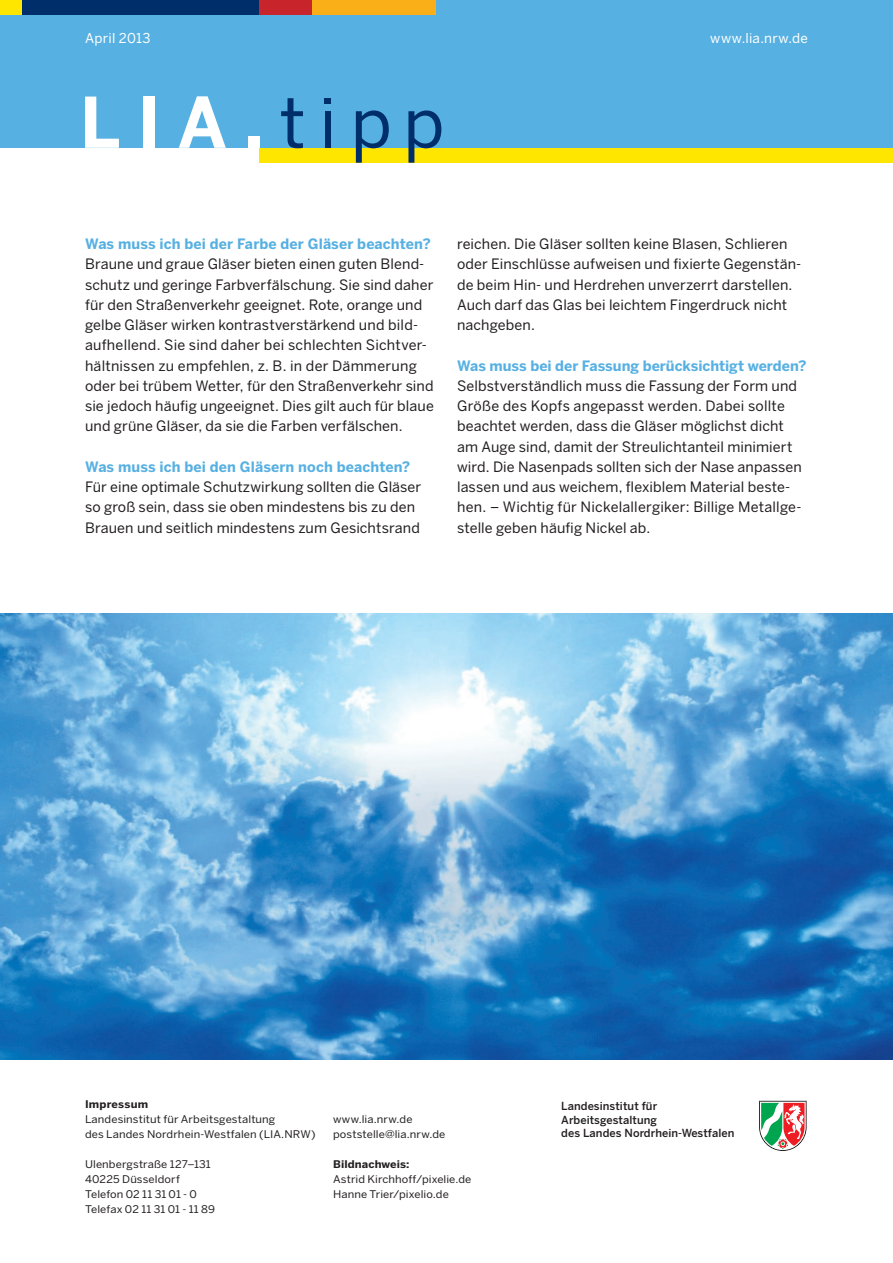
<style>
.page{position:relative;width:893px;height:1263px;background:#fff}
.page>*{position:absolute;margin:0;border:0;box-sizing:border-box;transform-origin:0 0}
.t1{font:14.25px/20.2px "Benton Sans";letter-spacing:.005em;color:#231f20}
.t2{font:700 14.25px "Benton Sans";letter-spacing:.005em;color:#57b0e2}
.t3{font:13.5px "Benton Sans";letter-spacing:.02em;color:#fff}
.t4{font:500 11.1px/13.4px "Benton Sans";letter-spacing:.005em;color:#231f20}
.t5{font:10.5px/15px "Benton Sans";letter-spacing:.01em;color:#231f20;scale:1.06 1}
.t6{font:700 10.5px "Benton Sans";letter-spacing:.01em;color:#231f20;scale:1.06 1}
</style>
<div class="page">
<img style="left:0;top:614px;width:893px;height:445px">
<svg style="left:759px;top:1101px;width:48px;height:50px"></svg>
<div style="left:0;top:0;width:893px;height:148px;background:#57b0e2"></div>
<div style="left:292px;top:0;width:144px;height:15px;background:#faaf18"></div>
<div style="left:21px;top:0;width:238px;height:15px;background:#002e6b"></div>
<div style="left:259px;top:0;width:53px;height:15px;background:#c8242b"></div>
<div style="left:0;top:0;width:21px;height:15px;background:#ffe601"></div>
<div style="left:259px;top:148px;width:634px;height:15px;background:#ffe601"></div>
<svg style="left:85px;top:97px;width:34px;height:51px"></svg>
<div style="left:143px;top:97px;width:12px;height:51px;background:#fff"></div>
<svg style="left:179px;top:96px;width:47px;height:52px"></svg>
<div style="left:248px;top:136px;width:11px;height:12px;background:#fff"></div>
<svg style="left:281px;top:98px;width:22px;height:50px"></svg>
<svg style="left:325px;top:98px;width:6px;height:5px"></svg>
<div style="left:325px;top:111px;width:6px;height:37px;background:#002e6b"></div>
<svg style="left:356px;top:110px;width:33px;height:53px"></svg>
<svg style="left:408px;top:110px;width:33px;height:53px"></svg>
<p class="t3" style="left:85px;top:30px;width:67px">April 2013</p>
<p class="t3" style="left:710px;top:30px;width:99px">www.lia.nrw.de</p>
<p class="t2" style="left:85px;top:235px;width:347px">Was muss ich bei der Farbe der Gläser beachten?</p>
<p class="t1" style="left:85px;top:254px;width:350px">Braune und graue Gläser bieten einen guten Blend&shy;schutz und geringe Farbverfälschung. Sie sind daher für den Straßenverkehr geeignet. Rote, orange und gelbe Gläser wirken kontrastverstärkend und bild&shy;aufhellend. Sie sind daher bei schlechten Sichtver&shy;hältnissen zu empfehlen, z. B. in der Dämmerung oder bei trübem Wetter, für den Straßenverkehr sind sie jedoch häufig ungeeignet. Dies gilt auch für blaue und grüne Gläser, da sie die Farben verfälschen.</p>
<p class="t2" style="left:85px;top:458px;width:327px">Was muss ich bei den Gläsern noch beachten?</p>
<p class="t1" style="left:85px;top:477px;width:338px">Für eine optimale Schutzwirkung sollten die Gläser so groß sein, dass sie oben mindestens bis zu den<br>Brauen und seitlich mindestens zum Gesichtsrand</p>
<p class="t1" style="left:457px;top:234px;width:346px">reichen. Die Gläser sollten keine Blasen, Schlieren oder Einschlüsse aufweisen und fixierte Gegenstän&shy;de beim Hin- und Herdrehen unverzerrt darstellen.<br>Auch darf das Glas bei leichtem Fingerdruck nicht nachgeben.</p>
<p class="t2" style="left:457px;top:357px;width:351px">Was muss bei der Fassung berücksichtigt werden?</p>
<p class="t1" style="left:457px;top:375px;width:346px">Selbstverständlich muss die Fassung der Form und Größe des Kopfs angepasst werden. Dabei sollte beachtet werden, dass die Gläser möglichst dicht am Auge sind, damit der Streulichtanteil minimiert wird. Die Nasenpads sollten sich der Nase anpassen lassen und aus weichem, flexiblem Material beste&shy;hen. – Wichtig für Nickelallergiker: Billige Metallge&shy;stelle geben häufig Nickel ab.</p>
<p class="t6" style="left:85px;top:1098px;width:61px">Impressum</p>
<p class="t5" style="left:85px;top:1111px;width:219px">Landesinstitut für Arbeitsgestaltung<br>des Landes Nordrhein-Westfalen (LIA.NRW)</p>
<p class="t5" style="left:85px;top:1156px;width:124px">Ulenbergstraße 127–131<br>40225 Düsseldorf<br>Telefon 02 11 31 01 - 0<br>Telefax 02 11 31 01 - 11 89</p>
<p class="t5" style="left:333px;top:1111px;width:107px">www.lia.nrw.de poststelle@lia.nrw.de</p>
<p class="t6" style="left:333px;top:1158px;width:74px">Bildnachweis:</p>
<p class="t5" style="left:333px;top:1171px;width:132px">Astrid Kirchhoff/pixelie.de<br>Hanne Trier/pixelio.de</p>
<p class="t4" style="left:561px;top:1099px;width:175px">Landesinstitut für<br>Arbeitsgestaltung<br>des Landes Nordrhein-Westfalen</p>
</div>
